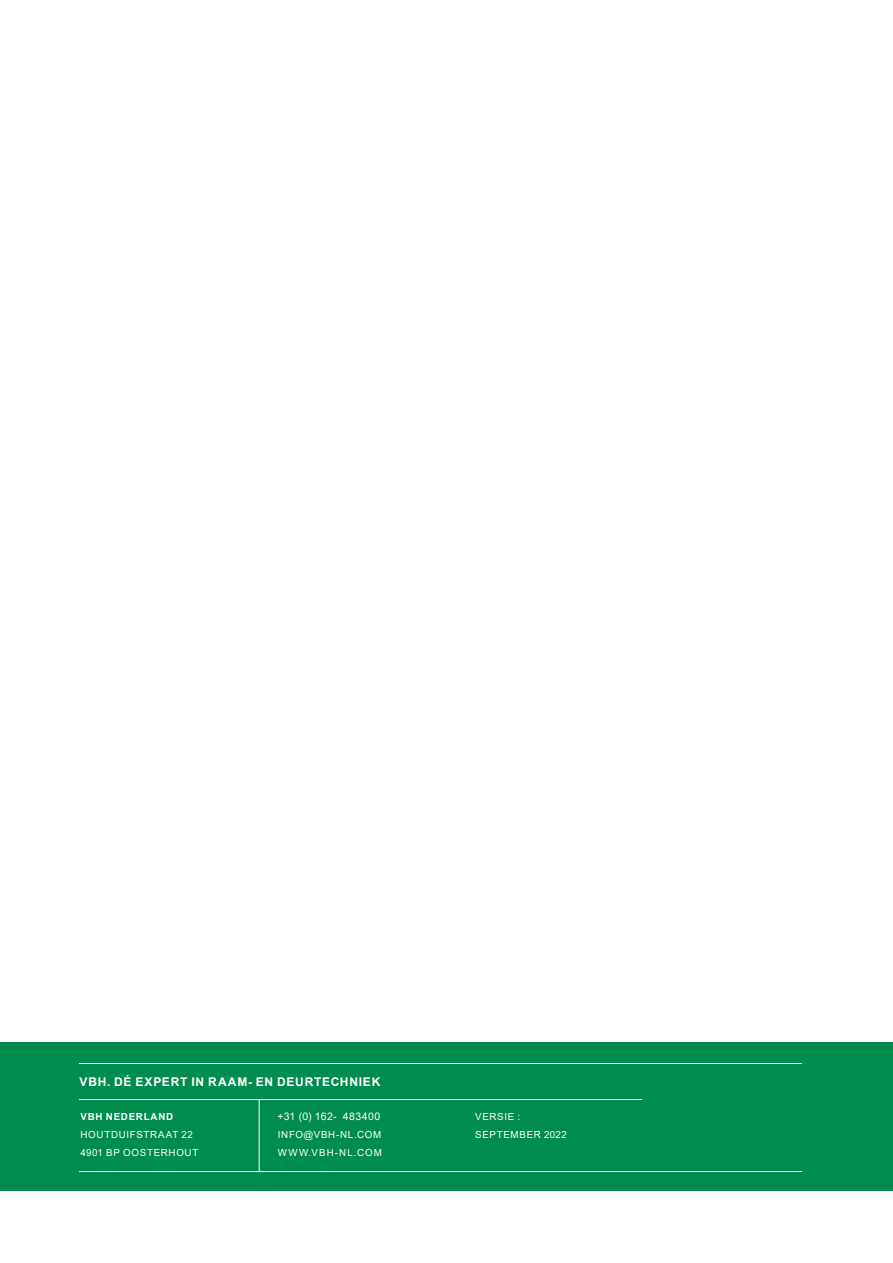
<style>
.page{position:relative;width:893px;height:1263px;background:#fff}
.page>*{position:absolute;margin:0;border:0;box-sizing:border-box;transform-origin:0 0}
.t1{font:700 12px "Arial";letter-spacing:.065em;color:#fff}
.t2{font:10.5px "Arial";letter-spacing:.04em;color:#fff}
.t3{font:9.75px/18px "Arial";letter-spacing:.075em;color:#fff}
.t4{font:700 9.75px "Arial";letter-spacing:.075em;color:#fff}
</style>
<div class="page">
<div style="left:0;top:1042px;width:893px;height:149px;background:#008c4e"></div>
<hr style="left:259px;top:1099px;width:1px;height:72px;background:#fff">
<hr style="left:79px;top:1171px;width:723px;height:1px;background:#fff">
<hr style="left:79px;top:1063px;width:723px;height:1px;background:#fff">
<hr style="left:79px;top:1099px;width:563px;height:1px;background:#fff">
<p class="t1" style="left:80px;top:1073px;width:302px">VBH. DÉ EXPERT IN RAAM- EN DEURTECHNIEK</p>
<p class="t4" style="left:81px;top:1109px;width:94px">VBH NEDERLAND</p>
<p class="t3" style="left:80px;top:1125px;width:119px">HOUTDUIFSTRAAT 22<br>4901 BP OOSTERHOUT</p>
<p class="t2" style="left:278px;top:1109px;width:104px">+31 (0) 162- 483400</p>
<p class="t3" style="left:278px;top:1126px;width:106px">INFO@VBH-NL.COM<br>WWW.VBH-NL.COM</p>
<p class="t3" style="left:475px;top:1107px;width:93px">VERSIE :<br>SEPTEMBER 2022</p>
</div>
